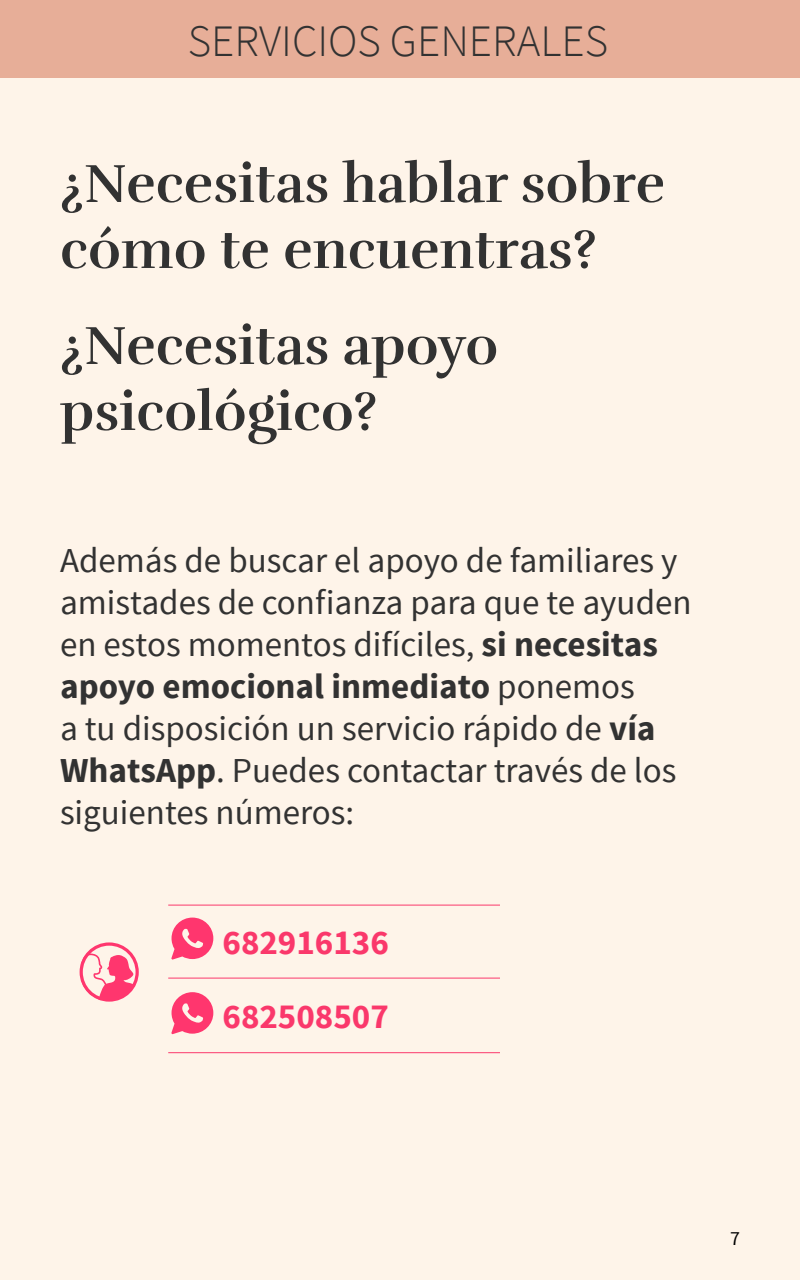
<style>
.page{position:relative;width:800px;height:1280px;background:#fef4e9}
.page>*{position:absolute;margin:0;border:0;box-sizing:border-box;transform-origin:0 0}
._02_pregunta{font:700 55px/66px "Rufina";color:#323232}
.t1{font:300 45px "Source Sans Pro";color:#323232}
._00_txt{font:35px/42px "Source Sans Pro";color:#323232}
._00_txt-2{font:700 35px "Source Sans Pro";color:#fa386b}
.t2{font:20px "Source Sans Pro";color:#000}
.s1{font-weight:700}
</style>
<div class="page">
<div style="left:0;top:0;width:800px;height:78px;background:#e7ae98"></div>
<div style="left:80px;top:942px;width:59px;height:60px;border:3px solid #ff366e;border-radius:50%"></div>
<svg style="left:79px;top:954px;width:55px;height:47px"></svg>
<hr style="left:168px;top:905px;width:332px;height:1px;background:#fa386b">
<hr style="left:168px;top:978px;width:332px;height:1px;background:#fb396c">
<hr style="left:168px;top:1052px;width:332px;height:1px;background:#fb396c">
<svg style="left:171px;top:918px;width:42px;height:42px"></svg>
<svg style="left:171px;top:992px;width:42px;height:42px"></svg>
<p class="t1" style="left:188px;top:14px;width:422px">SERVICIOS GENERALES</p>
<p class="_02_pregunta" style="left:60px;top:151px;width:607px">¿Necesitas hablar sobre cómo te encuentras?</p>
<p class="_02_pregunta" style="left:60px;top:313px;width:440px">¿Necesitas apoyo psicológico?</p>
<p class="_00_txt" style="left:60px;top:540px;width:633px">Además de buscar el apoyo de familiares y amistades de confianza para que te ayuden en estos momentos difíciles, <span class="s1">si necesitas apoyo emocional inmediato</span> ponemos<br>a tu disposición un servicio rápido de <span class="s1">vía WhatsApp</span>. Puedes contactar través de los siguientes números:</p>
<p class="_00_txt-2" style="left:223px;top:920px;width:168px">682916136</p>
<p class="_00_txt-2" style="left:223px;top:994px;width:168px">682508507</p>
<p class="t2" style="left:730px;top:1226px;width:11px">7</p>
</div>
